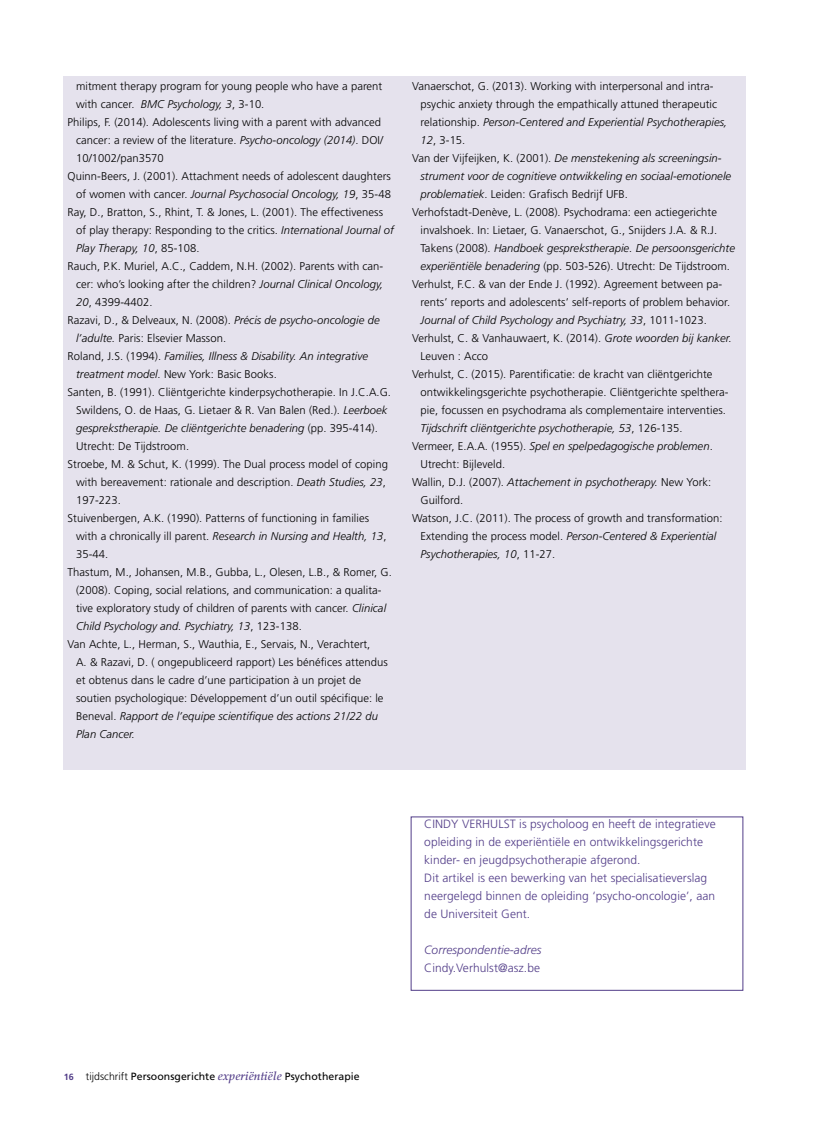
<style>
.page{position:relative;width:830px;height:1127px;background:#fff}
.page>*{position:absolute;margin:0;border:0;box-sizing:border-box;transform-origin:0 0}
.t1{font:300 12px/18px "Frutiger LT Std";letter-spacing:.005em;color:#523d88}
.t2{font:italic 300 12px "Frutiger LT Std";letter-spacing:.005em;color:#523d88}
.t3{font:300 11.25px "Frutiger LT Std";letter-spacing:.005em;color:#000}
.t4{font:italic 300 11.25px "Frutiger LT Std";letter-spacing:.005em;color:#000}
.t5{font:10.5px "Frutiger LT Std";letter-spacing:.005em;color:#000}
.s1{font-style:italic}
.s2{font-style:normal}
.s3{font-weight:700;font-size:9px;color:#523d88}
.s4{font-weight:300}
.s5{font-family:"Palatino LT Std";font-weight:500;font-style:italic;font-size:12px;color:#523d88}
</style>
<div class="page">
<div style="left:63px;top:77px;width:682px;height:693px;background:#e5e2ed"></div>
<p class="t3" style="left:76px;top:80px;width:307px">mitment therapy program for young people who have a parent</p>
<p class="t3" style="left:76px;top:98px;width:190px">with cancer. <span class="s1">BMC Psychology, 3</span>, 3-10.</p>
<p class="t3" style="left:67px;top:116px;width:315px">Philips, F. (2014). Adolescents living with a parent with advanced</p>
<p class="t3" style="left:76px;top:134px;width:308px">cancer: a review of the literature. <span class="s1">Psycho-oncology (2014)</span>. DOI/</p>
<p class="t3" style="left:76px;top:152px;width:89px">10/1002/pan3570</p>
<p class="t3" style="left:67px;top:170px;width:324px">Quinn-Beers, J. (2001). Attachment needs of adolescent daughters</p>
<p class="t4" style="left:76px;top:188px;width:316px"><span class="s2">of women with cancer.</span> Journal Psychosocial Oncology, 19<span class="s2">, 35-48</span></p>
<p class="t3" style="left:67px;top:206px;width:317px">Ray, D., Bratton, S., Rhint, T. &amp; Jones, L. (2001). The effectiveness</p>
<p class="t3" style="left:76px;top:224px;width:319px">of play therapy: Responding to the critics. <span class="s1">International Journal of</span></p>
<p class="t4" style="left:76px;top:242px;width:125px">Play Therapy, 10<span class="s2">, 85-108.</span></p>
<p class="t3" style="left:67px;top:260px;width:317px">Rauch, P.K. Muriel, A.C., Caddem, N.H. (2002). Parents with can-</p>
<p class="t3" style="left:76px;top:278px;width:308px">cer: who’s looking after the children? <span class="s1">Journal Clinical Oncology,</span></p>
<p class="t3" style="left:76px;top:296px;width:78px"><span class="s1">20</span>, 4399-4402.</p>
<p class="t3" style="left:67px;top:314px;width:313px">Razavi, D., &amp; Delveaux, N. (2008). <span class="s1">Précis de psycho-oncologie de</span></p>
<p class="t3" style="left:76px;top:332px;width:151px"><span class="s1">l’adulte.</span> Paris: Elsevier Masson.</p>
<p class="t4" style="left:67px;top:350px;width:302px"><span class="s2">Roland, J.S. (1994).</span> Families, Illness &amp; Disability. An integrative</p>
<p class="t3" style="left:76px;top:368px;width:202px"><span class="s1">treatment model</span>. New York: Basic Books.</p>
<p class="t3" style="left:67px;top:386px;width:325px">Santen, B. (1991). Cliëntgerichte kinderpsychotherapie. In J.C.A.G.</p>
<p class="t3" style="left:76px;top:404px;width:313px">Swildens, O. de Haas, G. Lietaer &amp; R. Van Balen (Red.). <span class="s1">Leerboek</span></p>
<p class="t4" style="left:76px;top:422px;width:303px">gesprekstherapie. De cliëntgerichte benadering <span class="s2">(pp. 395-414).</span></p>
<p class="t3" style="left:76px;top:440px;width:114px">Utrecht: De Tijdstroom.</p>
<p class="t3" style="left:67px;top:458px;width:322px">Stroebe, M. &amp; Schut, K. (1999). The Dual process model of coping</p>
<p class="t3" style="left:76px;top:476px;width:311px">with bereavement: rationale and description. <span class="s1">Death Studies, 23</span>,</p>
<p class="t3" style="left:76px;top:494px;width:46px">197-223.</p>
<p class="t3" style="left:67px;top:512px;width:303px">Stuivenbergen, A.K. (1990). Patterns of functioning in families</p>
<p class="t4" style="left:76px;top:530px;width:312px"><span class="s2">with a chronically ill parent.</span> Research in Nursing and Health, 13<span class="s2">,</span></p>
<p class="t3" style="left:76px;top:548px;width:34px">35-44.</p>
<p class="t3" style="left:67px;top:566px;width:325px">Thastum, M., Johansen, M.B., Gubba, L., Olesen, L.B., &amp; Romer, G.</p>
<p class="t3" style="left:76px;top:584px;width:307px">(2008). Coping, social relations, and communication: a qualita-</p>
<p class="t3" style="left:76px;top:602px;width:311px">tive exploratory study of children of parents with cancer. <span class="s1">Clinical</span></p>
<p class="t4" style="left:76px;top:620px;width:227px">Child Psychology and. Psychiatry, 13<span class="s2">, 123-138.</span></p>
<p class="t3" style="left:67px;top:638px;width:304px">Van Achte, L., Herman, S., Wauthia, E., Servais, N., Verachtert,</p>
<p class="t3" style="left:76px;top:656px;width:313px">A. &amp; Razavi, D. ( ongepubliceerd rapport) Les bénéfices attendus</p>
<p class="t3" style="left:76px;top:674px;width:286px">et obtenus dans le cadre d’une participation à un projet de</p>
<p class="t3" style="left:76px;top:692px;width:309px">soutien psychologique: Développement d’un outil spécifique: le</p>
<p class="t4" style="left:76px;top:710px;width:303px"><span class="s2">Beneval.</span> Rapport de l’equipe scientifique des actions 21/22 du</p>
<p class="t4" style="left:76px;top:728px;width:60px">Plan Cancer.</p>
<p class="t3" style="left:412px;top:80px;width:303px">Vanaerschot, G. (2013). Working with interpersonal and intra-</p>
<p class="t3" style="left:420px;top:98px;width:298px">psychic anxiety through the empathically attuned therapeutic</p>
<p class="t4" style="left:420px;top:116px;width:308px"><span class="s2">relationship.</span> Person-Centered and Experiential Psychotherapies,</p>
<p class="t3" style="left:420px;top:134px;width:46px"><span class="s1">12</span>, 3-15.</p>
<p class="t4" style="left:412px;top:152px;width:311px"><span class="s2">Van der Vijfeijken, K. (2001).</span> De menstekening als screeningsin-</p>
<p class="t4" style="left:420px;top:170px;width:312px">strument voor de cognitieve ontwikkeling en sociaal-emotionele</p>
<p class="t3" style="left:420px;top:188px;width:209px"><span class="s1">problematiek</span>. Leiden: Grafisch Bedrijf UFB.</p>
<p class="t3" style="left:412px;top:206px;width:306px">Verhofstadt-Denève, L. (2008). Psychodrama: een actiegerichte</p>
<p class="t3" style="left:420px;top:224px;width:298px">invalshoek. In: Lietaer, G. Vanaerschot, G., Snijders J.A. &amp; R.J.</p>
<p class="t4" style="left:420px;top:242px;width:316px"><span class="s2">Takens (2008).</span> Handboek gesprekstherapie. De persoonsgerichte</p>
<p class="t3" style="left:420px;top:260px;width:311px"><span class="s1">experiëntiële benadering</span> (pp. 503-526). Utrecht: De Tijdstroom.</p>
<p class="t3" style="left:412px;top:278px;width:311px">Verhulst, F.C. &amp; van der Ende J. (1992). Agreement between pa-</p>
<p class="t3" style="left:420px;top:296px;width:311px">rents’ reports and adolescents’ self-reports of problem behavior.</p>
<p class="t4" style="left:420px;top:314px;width:288px">Journal of Child Psychology and Psychiatry, 33<span class="s2">, 1011-1023.</span></p>
<p class="t3" style="left:412px;top:332px;width:321px">Verhulst, C. &amp; Vanhauwaert, K. (2014). <span class="s1">Grote woorden bij kanker.</span></p>
<p class="t3" style="left:420px;top:350px;width:69px">Leuven : Acco</p>
<p class="t3" style="left:412px;top:368px;width:302px">Verhulst, C. (2015). Parentificatie: de kracht van cliëntgerichte</p>
<p class="t3" style="left:420px;top:386px;width:309px">ontwikkelingsgerichte psychotherapie. Cliëntgerichte spelthera-</p>
<p class="t3" style="left:420px;top:404px;width:307px">pie, focussen en psychodrama als complementaire interventies.</p>
<p class="t4" style="left:420px;top:422px;width:263px">Tijdschrift cliëntgerichte psychotherapie, 53<span class="s2">, 126-135.</span></p>
<p class="t4" style="left:412px;top:440px;width:302px"><span class="s2">Vermeer, E.A.A. (1955).</span> Spel en spelpedagogische problemen<span class="s2">.</span></p>
<p class="t3" style="left:420px;top:458px;width:86px">Utrecht: Bijleveld.</p>
<p class="t4" style="left:412px;top:476px;width:301px"><span class="s2">Wallin, D.J. (2007).</span> Attachement in psychotherapy. <span class="s2">New York:</span></p>
<p class="t3" style="left:420px;top:494px;width:44px">Guilford.</p>
<p class="t3" style="left:412px;top:512px;width:312px">Watson, J.C. (2011). The process of growth and transformation:</p>
<p class="t4" style="left:420px;top:530px;width:297px"><span class="s2">Extending the process model.</span> Person-Centered &amp; Experiential</p>
<p class="t4" style="left:420px;top:548px;width:136px">Psychotherapies, 10<span class="s2">, 11-27.</span></p>
<p class="t1" style="left:424px;top:815px;width:293px">CINDY VERHULST is psycholoog en heeft de integratieve opleiding in de experiëntiële en ontwikkelingsgerichte kinder- en jeugdpsychotherapie afgerond.<br>Dit artikel is een bewerking van het specialisatieverslag neergelegd binnen de opleiding ‘psycho-oncologie’, aan de Universiteit Gent.</p>
<p class="t2" style="left:424px;top:943px;width:119px">Correspondentie-adres</p>
<p class="t1" style="left:424px;top:959px;width:117px">Cindy.Verhulst@asz.be</p>
<p class="t5" style="left:64px;top:1070px;width:297px"><span class="s3">16</span> <span class="s4">tijdschrift</span> Persoonsgerichte <span class="s5">experiëntiële</span> Psychotherapie</p>
</div>
